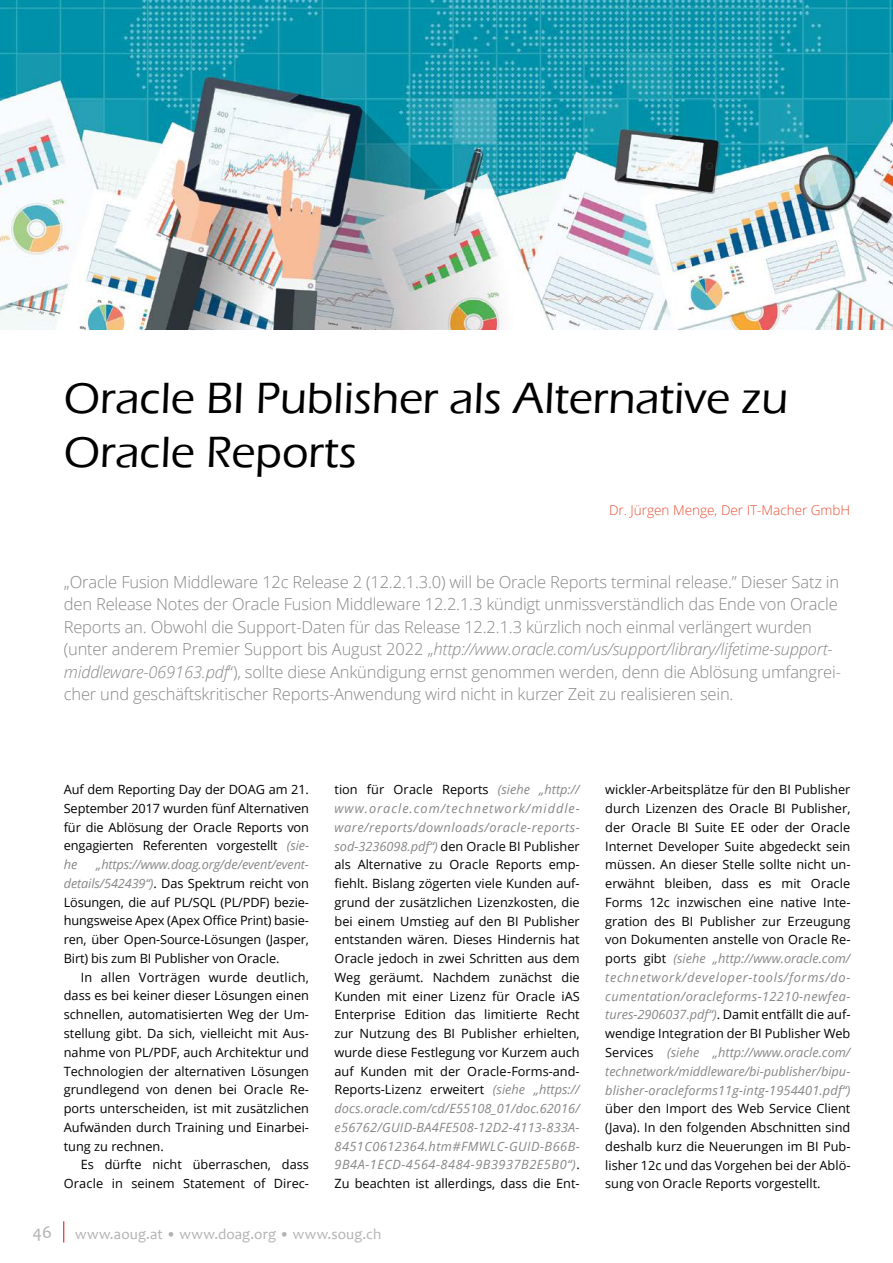
<style>
.page{position:relative;width:893px;height:1263px;background:#fff}
.page>*{position:absolute;margin:0;border:0;box-sizing:border-box;transform-origin:0 0}
.t1{font:500 45px/54px "Eras ITC";color:#000}
.t2{font:18px "Candara";color:#b3b2b2}
.t3{font:300 16.5px/22.5px "Open Sans";letter-spacing:-.01em;color:#878787}
.t4{font:15px "Candara";letter-spacing:.01em;color:#b3b2b2}
.t5{font:300 13.5px "Open Sans";color:#e94f35}
.t6{font:12.75px/18.8px "Open Sans";color:#000;text-align:justify}
.s1{font-style:italic}
.s2{font-style:italic;color:#878787}
</style>
<div class="page">
<svg style="left:63px;top:1221px;width:1px;height:21px"></svg>
<img style="left:0;top:0;width:893px;height:330px">
<h1 class="t1" style="left:64px;top:372px;width:726px">Oracle BI Publisher als Alternative zu<br>Oracle Reports</h1>
<p class="t5" style="left:609px;top:501px;width:243px">Dr. Jürgen Menge, Der IT-Macher GmbH</p>
<p class="t3" style="left:64px;top:570px;width:779px">„Oracle Fusion Middleware 12c Release 2 (12.2.1.3.0) will be Oracle Reports terminal release.” Dieser Satz in den Release Notes der Oracle Fusion Middleware 12.2.1.3 kündigt unmissverständlich das Ende von Oracle Reports an. Obwohl die Support-Daten für das Release 12.2.1.3 kürzlich noch einmal verlängert wurden (unter anderem Premier Support bis August 2022 „<span class="s1">http://www.oracle.com/us/support/library/lifetime-support&shy;middleware-069163.pdf</span>“), sollte diese Ankündigung ernst genommen werden, denn die Ablösung umfangrei&shy;cher und geschäftskritischer Reports-Anwendung wird nicht in kurzer Zeit zu realisieren sein.</p>
<p class="t6" style="left:64px;top:780px;width:247px">Auf dem Reporting Day der DOAG am 21.<br>September 2017 wurden fünf Alternativen für die Ablösung der Oracle Reports von engagierten Referenten vorgestellt <span class="s2">(sie&shy;he</span></p>
<p class="t6" style="left:64px;top:855px;width:247px;text-indent:32px"><span class="s2">„https://www.doag.org/de/event/event&shy;details/542439“)</span>. Das Spektrum reicht von Lösungen, die auf PL/SQL (PL/PDF) bezie&shy;hungsweise Apex (Apex Office Print) basie&shy;ren, über Open-Source-Lösungen (Jasper, Birt) bis zum BI Publisher von Oracle.</p>
<p class="t6" style="left:64px;top:967px;width:247px;text-indent:17px">In allen Vorträgen wurde deutlich, dass es bei keiner dieser Lösungen einen schnellen, automatisierten Weg der Um&shy;stellung gibt. Da sich, vielleicht mit Aus&shy;nahme von PL/PDF, auch Architektur und Technologien der alternativen Lösungen grundlegend von denen bei Oracle Re&shy;ports unterscheiden, ist mit zusätzlichen Aufwänden durch Training und Einarbei&shy;tung zu rechnen.</p>
<p class="t6" style="left:64px;top:1155px;width:247px;text-align:right">Es dürfte nicht überraschen, dass<br>Oracle in seinem Statement of Direc-</p>
<p class="t6" style="left:334px;top:780px;width:247px">tion für Oracle Reports <span class="s2">(siehe „http:// www.oracle.com/technetwork/middle&shy;ware/reports/downloads/oracle-reports&shy;sod-3236098.pdf“)</span> den Oracle BI Publisher als Alternative zu Oracle Reports emp&shy;fiehlt. Bislang zögerten viele Kunden auf&shy;grund der zusätzlichen Lizenzkosten, die bei einem Umstieg auf den BI Publisher entstanden wären. Dieses Hindernis hat Oracle jedoch in zwei Schritten aus dem Weg geräumt. Nachdem zunächst die Kunden mit einer Lizenz für Oracle iAS Enterprise Edition das limitierte Recht zur Nutzung des BI Publisher erhielten, wurde diese Festlegung vor Kurzem auch auf Kunden mit der Oracle-Forms-and-Reports-Lizenz erweitert <span class="s2">(siehe „https:// docs.oracle.com/cd/E55108_01/doc.62016/ e56762/GUID-BA4FE508-12D2-4113-833A-8451C0612364.htm#FMWLC-GUID-B66B-9B4A-1ECD-4564-8484-9B3937B2E5B0“)</span>.<br>Zu beachten ist allerdings, dass die Ent-</p>
<p class="t6" style="left:605px;top:780px;width:247px">wickler-Arbeitsplätze für den BI Publisher durch Lizenzen des Oracle BI Publisher, der Oracle BI Suite EE oder der Oracle Internet Developer Suite abgedeckt sein müssen. An dieser Stelle sollte nicht un&shy;erwähnt bleiben, dass es mit Oracle Forms 12c inzwischen eine native Inte&shy;gration des BI Publisher zur Erzeugung von Dokumenten anstelle von Oracle Re&shy;ports gibt <span class="s2">(siehe „http://www.oracle.com/ technetwork/developer-tools/forms/do&shy;cumentation/oracleforms-12210-newfea&shy;tures-2906037.pdf“)</span>. Damit entfällt die auf&shy;wendige Integration der BI Publisher Web Services <span class="s2">(siehe „http://www.oracle.com/ technetwork/middleware/bi-publisher/bipu&shy;blisher-oracleforms11g-intg-1954401.pdf“)</span></p>
<p class="t6" style="left:605px;top:1099px;width:247px">über den Import des Web Service Client (Java). In den folgenden Abschnitten sind deshalb kurz die Neuerungen im BI Pub&shy;lisher 12c und das Vorgehen bei der Ablö&shy;sung von Oracle Reports vorgestellt.</p>
<h2 class="t2" style="left:33px;top:1221px;width:21px">46</h2>
<p class="t4" style="left:75px;top:1224px;width:308px">www.aoug.at • www.doag.org • www.soug.ch</p>
</div>
